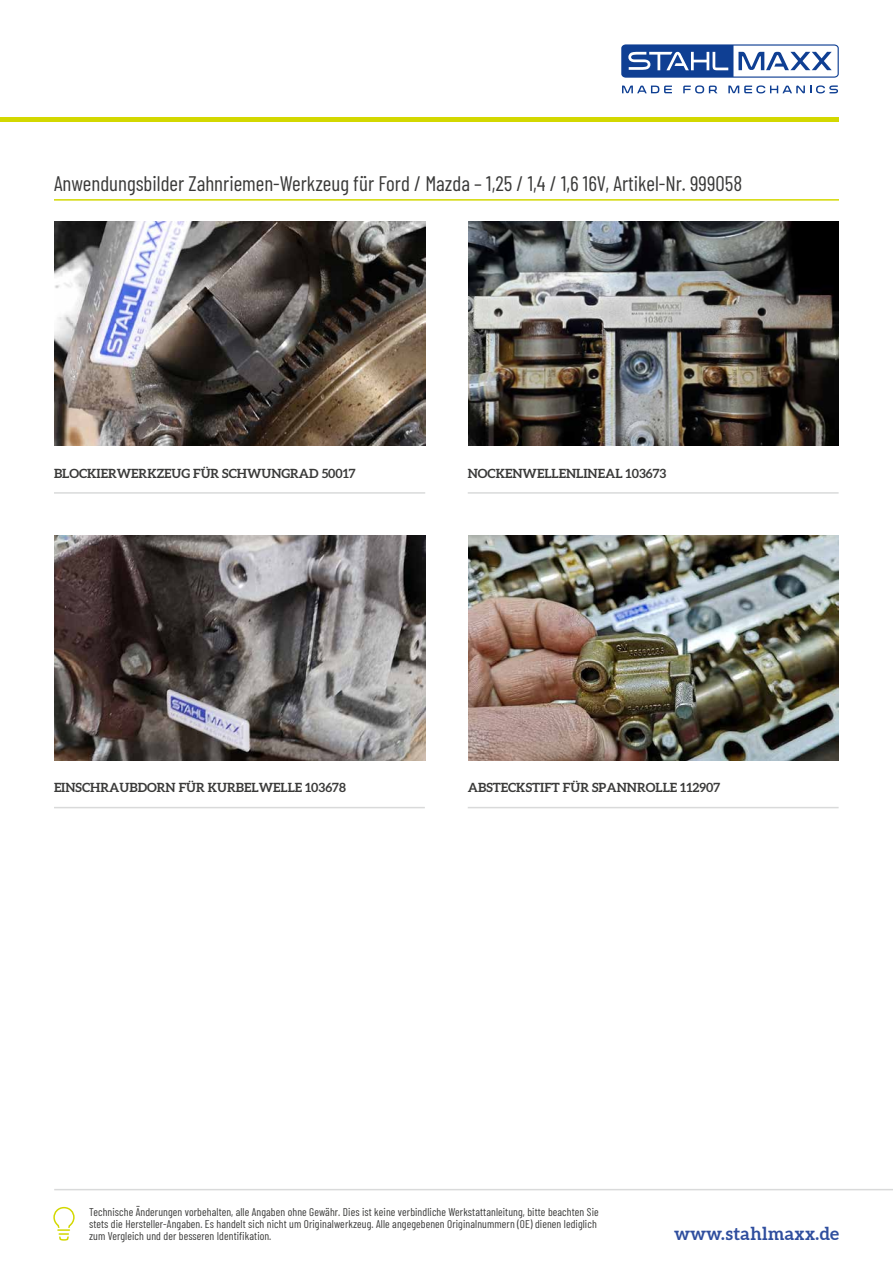
<style>
.page{position:relative;width:893px;height:1263px;background:#fff}
.page>*{position:absolute;margin:0;border:0;box-sizing:border-box;transform-origin:0 0}
.t1{font:21px "Barlow Condensed";color:#3a3a39}
.t2{font:700 18px "Aleo";letter-spacing:.02em;color:#2f4e9e}
.t3{font:700 12.75px "Aleo";color:#3a3a39}
.t4{font:11.25px/12px "Barlow Condensed";letter-spacing:.01em;color:#3a3a39}
</style>
<div class="page">
<svg style="left:683px;top:85px;width:34px;height:8px"></svg>
<svg style="left:728px;top:85px;width:110px;height:8px"></svg>
<svg style="left:622px;top:86px;width:50px;height:7px"></svg>
<svg style="left:621px;top:44px;width:218px;height:34px"></svg>
<hr style="left:0;top:118px;width:839px;height:4px;background:#d3d800">
<hr style="left:54px;top:1189px;width:839px;height:1px;background:#d9dada">
<svg style="left:53px;top:1206px;width:22px;height:35px"></svg>
<hr style="left:54px;top:199px;width:785px;height:2px;background:#d3d800">
<img style="left:468px;top:221px;width:371px;height:224px">
<hr style="left:468px;top:492px;width:371px;height:2px;background:#d9dada">
<img style="left:54px;top:221px;width:371px;height:224px">
<hr style="left:54px;top:492px;width:371px;height:2px;background:#d9dada">
<img style="left:55px;top:536px;width:370px;height:224px">
<hr style="left:54px;top:807px;width:371px;height:1px;background:#d9dada">
<img style="left:468px;top:536px;width:371px;height:224px">
<hr style="left:468px;top:807px;width:371px;height:1px;background:#d9dada">
<p class="t1" style="left:54px;top:169px;width:690px">Anwendungsbilder Zahnriemen-Werkzeug für Ford / Mazda – 1,25 / 1,4 / 1,6 16V, Artikel-Nr. 999058</p>
<p class="t3" style="left:54px;top:465px;width:303px">BLOCKIERWERKZEUG FÜR SCHWUNGRAD 50017</p>
<p class="t3" style="left:468px;top:465px;width:200px">NOCKENWELLENLINEAL 103673</p>
<p class="t3" style="left:54px;top:780px;width:293px">EINSCHRAUBDORN FÜR KURBELWELLE 103678</p>
<p class="t3" style="left:468px;top:780px;width:254px">ABSTECKSTIFT FÜR SPANNROLLE 112907</p>
<p class="t4" style="left:89px;top:1205px;width:511px">Technische Änderungen vorbehalten, alle Angaben ohne Gewähr. Dies ist keine verbindliche Werkstattanleitung, bitte beachten Sie stets die Hersteller-Angaben. Es handelt sich nicht um Originalwerkzeug. Alle angegebenen Originalnummern (OE) dienen lediglich zum Vergleich und der besseren Identifikation.</p>
<h2 class="t2" style="left:674px;top:1223px;width:166px">www.stahlmaxx.de</h2>
</div>
